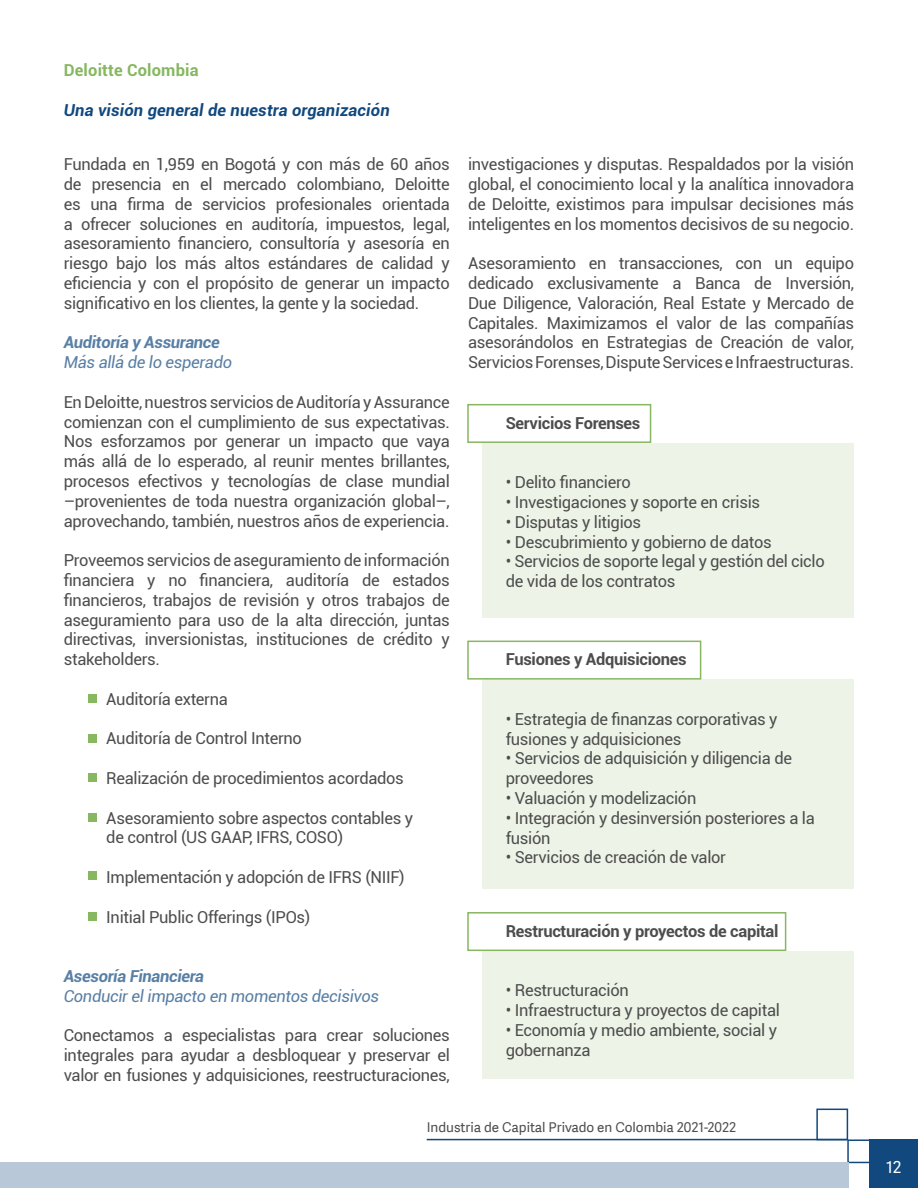
<style>
.page{position:relative;width:918px;height:1188px;background:#fff}
.page>*{position:absolute;margin:0;border:0;box-sizing:border-box;transform-origin:0 0}
.t1{font:16.5px/19.8px "Roboto";letter-spacing:-.02em;color:#4d4d4d;text-align:justify}
.t2{font:700 16.5px "Roboto";letter-spacing:-.02em;color:#4d4d4d}
.t3{font:italic 16.5px "Roboto";letter-spacing:-.02em;color:#587fa5}
.t4{font:italic 700 16.5px "Roboto";letter-spacing:.01em;color:#11487e}
.t5{font:italic 700 16.5px "Roboto";letter-spacing:-.02em;color:#587fa5}
.t6{font:700 16.5px "Roboto";letter-spacing:.01em;color:#87b761}
.t7{font:16.5px "Adelle Sans";color:#fff}
.t8{font:13.5px "Adelle Sans";color:#4d4d4d}
</style>
<div class="page">
<div style="left:847px;top:1139px;width:24px;height:24px;border:2px solid #11487e"></div>
<div style="left:816px;top:1109px;width:32px;height:31px;border:2px solid #11487e"></div>
<hr style="left:427px;top:1139px;width:420px;height:1px;background:#11487e">
<div style="left:870px;top:1139px;width:48px;height:49px;background:#11487e"></div>
<div style="left:0;top:1163px;width:848px;height:25px;background:#b8c8d8"></div>
<div style="left:482px;top:443px;width:371px;height:175px;background:#edf4e7"></div>
<div style="left:482px;top:679px;width:371px;height:210px;background:#edf4e7"></div>
<div style="left:482px;top:951px;width:371px;height:127px;background:#edf4e7"></div>
<div style="left:88px;top:695px;width:9px;height:8px;background:#87b761"></div>
<div style="left:88px;top:734px;width:9px;height:8px;background:#87b761"></div>
<div style="left:88px;top:773px;width:9px;height:9px;background:#87b761"></div>
<div style="left:88px;top:814px;width:9px;height:8px;background:#87b761"></div>
<div style="left:88px;top:872px;width:9px;height:8px;background:#87b761"></div>
<div style="left:88px;top:912px;width:9px;height:9px;background:#87b761"></div>
<div style="left:467px;top:404px;width:184px;height:39px;border:2px solid #87b761"></div>
<div style="left:467px;top:641px;width:234px;height:39px;border:2px solid #87b761"></div>
<div style="left:467px;top:912px;width:319px;height:39px;border:2px solid #87b761"></div>
<p class="t6" style="left:64px;top:59px;width:136px">Deloitte Colombia</p>
<p class="t4" style="left:64px;top:98px;width:327px">Una visión general de nuestra organización</p>
<p class="t1" style="left:64px;top:154px;width:388px">Fundada en 1,959 en Bogotá y con más de 60 años de presencia en el mercado colombiano, Deloitte es una firma de servicios profesionales orientada a ofrecer soluciones en auditoría, impuestos, legal, asesoramiento financiero, consultoría y asesoría en riesgo bajo los más altos estándares de calidad y eficiencia y con el propósito de generar un impacto significativo en los clientes, la gente y la sociedad.</p>
<p class="t5" style="left:64px;top:331px;width:157px">Auditoría y Assurance</p>
<p class="t3" style="left:64px;top:351px;width:170px">Más allá de lo esperado</p>
<p class="t1" style="left:64px;top:391px;width:388px">En Deloitte, nuestros servicios de Auditoría y Assurance comienzan con el cumplimiento de sus expectativas.<br>Nos esforzamos por generar un impacto que vaya más allá de lo esperado, al reunir mentes brillantes, procesos efectivos y tecnologías de clase mundial</p>
<p class="t1" style="left:64px;top:490px;width:388px">–provenientes de toda nuestra organización global–, aprovechando, también, nuestros años de experiencia.</p>
<p class="t1" style="left:64px;top:550px;width:388px">Proveemos servicios de aseguramiento de información financiera y no financiera, auditoría de estados financieros, trabajos de revisión y otros trabajos de aseguramiento para uso de la alta dirección, juntas directivas, inversionistas, instituciones de crédito y stakeholders.</p>
<p class="t1" style="left:106px;top:688px;width:123px">Auditoría externa</p>
<p class="t1" style="left:106px;top:728px;width:197px">Auditoría de Control Interno</p>
<p class="t1" style="left:106px;top:768px;width:299px">Realización de procedimientos acordados</p>
<p class="t1" style="left:106px;top:807px;width:308px">Asesoramiento sobre aspectos contables y</p>
<p class="t1" style="left:106px;top:827px;width:238px">de control (US GAAP, IFRS, COSO)</p>
<p class="t1" style="left:106px;top:867px;width:300px">Implementación y adopción de IFRS (NIIF)</p>
<p class="t1" style="left:106px;top:906px;width:206px">Initial Public Offerings (IPOs)</p>
<p class="t5" style="left:64px;top:964px;width:142px">Asesoría Financiera</p>
<p class="t3" style="left:64px;top:984px;width:317px">Conducir el impacto en momentos decisivos</p>
<p class="t1" style="left:64px;top:1025px;width:388px">Conectamos a especialistas para crear soluciones integrales para ayudar a desbloquear y preservar el valor en fusiones y adquisiciones, reestructuraciones,</p>
<p class="t1" style="left:468px;top:154px;width:388px">investigaciones y disputas. Respaldados por la visión global, el conocimiento local y la analítica innovadora de Deloitte, existimos para impulsar decisiones más inteligentes en los momentos decisivos de su negocio.</p>
<p class="t1" style="left:468px;top:253px;width:388px">Asesoramiento en transacciones, con un equipo dedicado exclusivamente a Banca de Inversión, Due Diligence, Valoración, Real Estate y Mercado de Capitales. Maximizamos el valor de las compañías asesorándolos en Estrategias de Creación de valor, Servicios Forenses, Dispute Services e Infraestructuras.</p>
<p class="t2" style="left:506px;top:411px;width:136px">Servicios Forenses</p>
<p class="t1" style="left:506px;top:472px;width:126px">• Delito financiero</p>
<p class="t1" style="left:506px;top:492px;width:256px">• Investigaciones y soporte en crisis</p>
<p class="t1" style="left:506px;top:511px;width:137px">• Disputas y litigios</p>
<p class="t1" style="left:506px;top:531px;width:268px">• Descubrimiento y gobierno de datos</p>
<p class="t1" style="left:506px;top:551px;width:320px">• Servicios de soporte legal y gestión del ciclo de vida de los contratos</p>
<p class="t2" style="left:506px;top:648px;width:182px">Fusiones y Adquisiciones</p>
<p class="t1" style="left:506px;top:708px;width:273px">• Estrategia de finanzas corporativas y fusiones y adquisiciones</p>
<p class="t1" style="left:506px;top:748px;width:288px">• Servicios de adquisición y diligencia de proveedores</p>
<p class="t1" style="left:506px;top:788px;width:192px">• Valuación y modelización</p>
<p class="t1" style="left:506px;top:807px;width:311px">• Integración y desinversión posteriores a la fusión</p>
<p class="t1" style="left:506px;top:847px;width:222px">• Servicios de creación de valor</p>
<p class="t2" style="left:506px;top:919px;width:274px">Restructuración y proyectos de capital</p>
<p class="t1" style="left:506px;top:980px;width:125px">• Restructuración</p>
<p class="t1" style="left:506px;top:1000px;width:276px">• Infraestructura y proyectos de capital</p>
<p class="t1" style="left:506px;top:1019px;width:273px">• Economía y medio ambiente, social y gobernanza</p>
<p class="t8" style="left:427px;top:1120px;width:311px">Industria de Capital Privado en Colombia 2021-2022</p>
<p class="t7" style="left:886px;top:1158px;width:17px">12</p>
</div>
